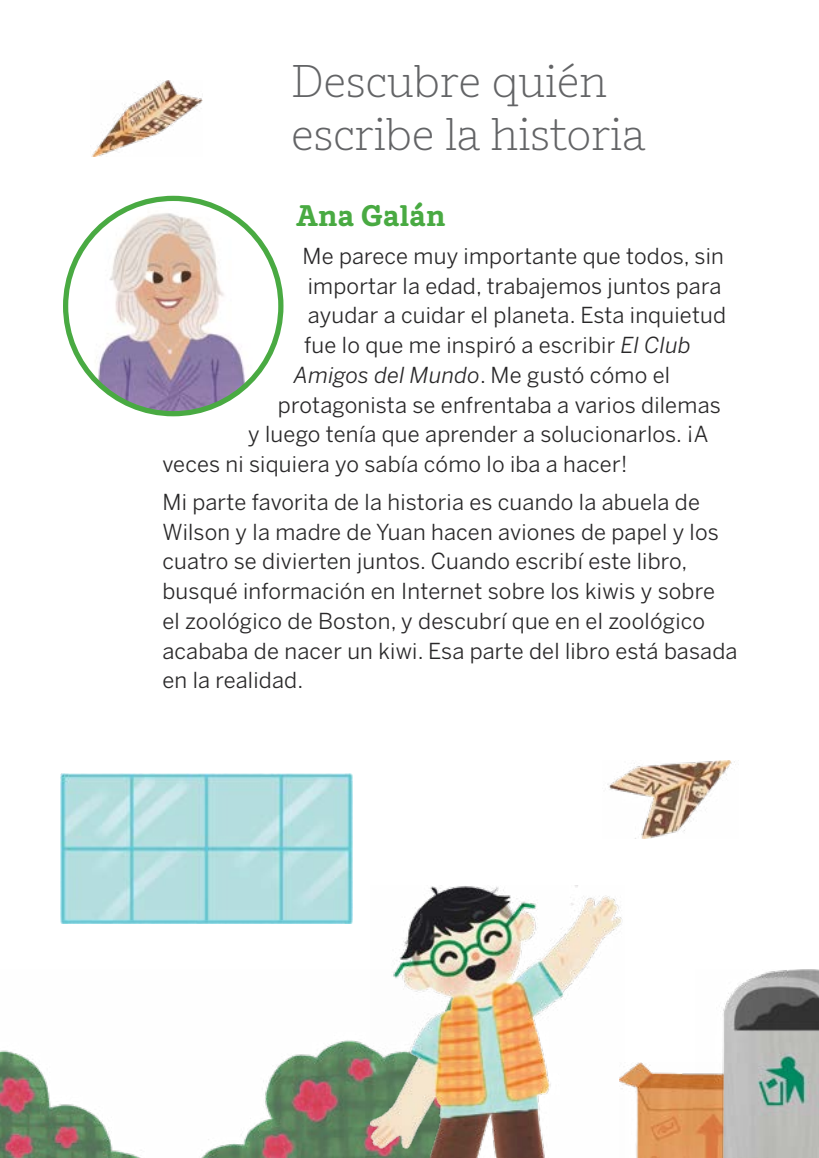
<style>
.page{position:relative;width:819px;height:1158px;background:#fff}
.page>*{position:absolute;margin:0;border:0;box-sizing:border-box;transform-origin:0 0}
.t1{font:300 45.5px/52.5px "Amplify";letter-spacing:-.01em;color:#636466}
.t2{font:700 29.75px "Amplify";letter-spacing:.005em;color:#49aa42}
.t3{font:21.88px/29.8px "Benton Sans";letter-spacing:.01em;color:#292829}
.t4{font:italic 21.88px "Benton Sans";letter-spacing:.01em;color:#292829}
.s1{font-style:italic}
.s2{font-style:normal}
</style>
<div class="page">
<img style="left:0;top:1040px;width:371px;height:118px">
<img style="left:371px;top:885px;width:251px;height:273px">
<img style="left:61px;top:773px;width:291px;height:151px">
<img style="left:607px;top:760px;width:128px;height:78px">
<img style="left:92px;top:80px;width:111px;height:76px">
<img style="left:619px;top:1062px;width:77px;height:96px">
<img style="left:66px;top:198px;width:215px;height:216px;border-radius:108px">
<div style="left:63px;top:196px;width:221px;height:220px;border:5px solid #49aa42;border-radius:50%"></div>
<img style="left:696px;top:969px;width:123px;height:189px">
<h1 class="t1" style="left:291px;top:55px;width:356px">Descubre quién escribe la historia</h1>
<h2 class="t2" style="left:296px;top:196px;width:151px">Ana Galán</h2>
<p class="t3" style="left:302px;top:241px;width:423px">Me parece muy importante que todos, sin</p>
<p class="t3" style="left:308px;top:270px;width:415px">importar la edad, trabajemos juntos para</p>
<p class="t3" style="left:308px;top:300px;width:420px">ayudar a cuidar el planeta. Esta inquietud</p>
<p class="t3" style="left:304px;top:330px;width:388px">fue lo que me inspiró a escribir <span class="s1">El Club</span></p>
<p class="t4" style="left:294px;top:362px;width:378px">Amigos del Mundo<span class="s2">. Me gustó cómo el</span></p>
<p class="t3" style="left:278px;top:389px;width:444px">protagonista se enfrentaba a varios dilemas</p>
<p class="t3" style="left:248px;top:419px;width:462px">y luego tenía que aprender a solucionarlos. ¡A</p>
<p class="t3" style="left:162px;top:449px;width:467px">veces ni siquiera yo sabía cómo lo iba a hacer!</p>
<p class="t3" style="left:162px;top:487px;width:577px">Mi parte favorita de la historia es cuando la abuela de Wilson y la madre de Yuan hacen aviones de papel y los cuatro se divierten juntos. Cuando escribí este libro, busqué información en Internet sobre los kiwis y sobre el zoológico de Boston, y descubrí que en el zoológico acababa de nacer un kiwi. Esa parte del libro está basada en la realidad.</p>
</div>
